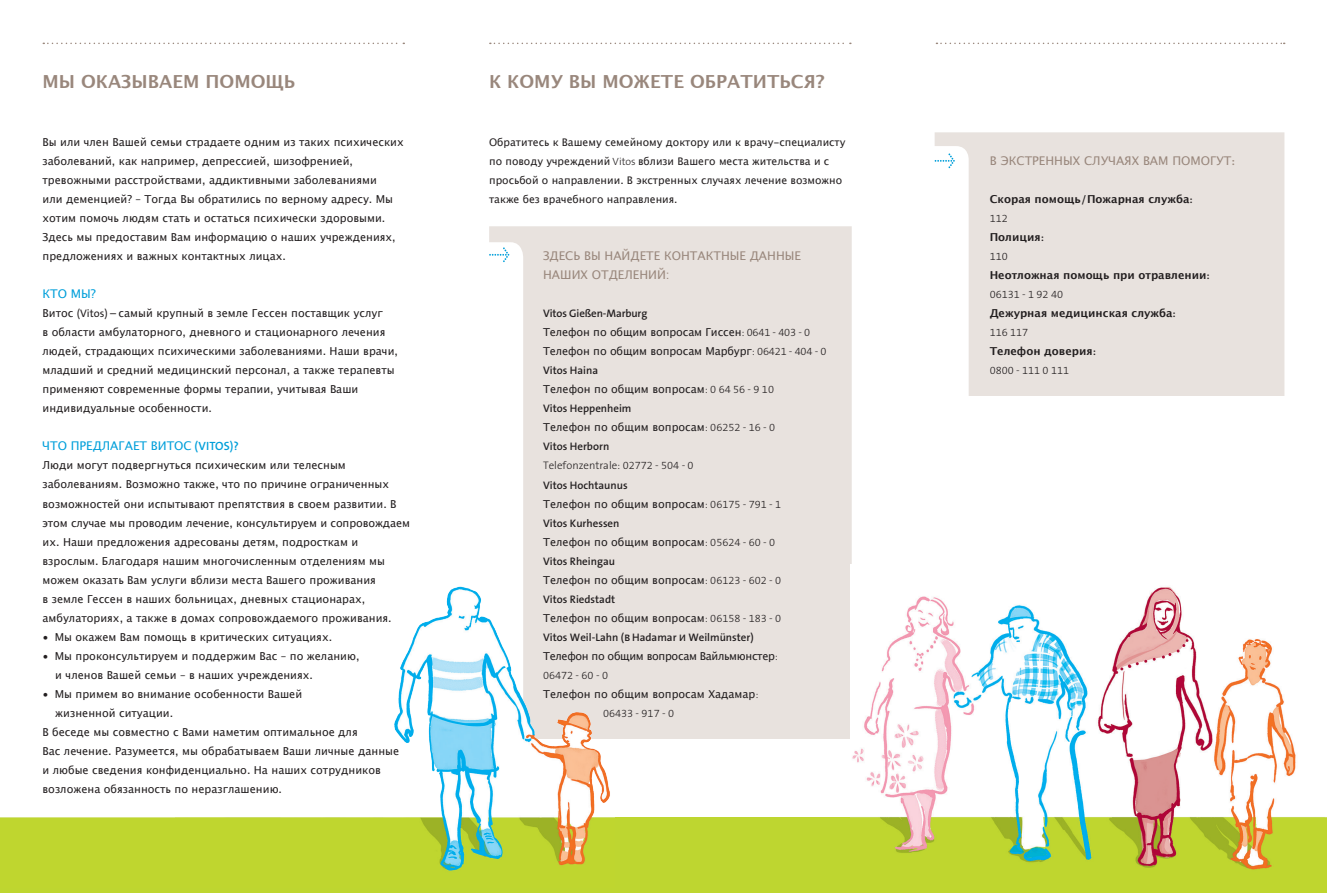
<style>
.page{position:relative;width:1327px;height:893px;background:#fff}
.page>*{position:absolute;margin:0;border:0;box-sizing:border-box;transform-origin:0 0}
.t1{font:700 18px "Lucida Grande";color:#99877c}
.t2{font:12px/19px "Lucida Grande";color:#99877c}
.t3{font:12px "Lucida Grande";color:#009fda}
.t4{font:10.95px/19px "Lucida Grande";color:#231f20}
.t5{font:600 10.95px "The Sans B W6";color:#231f20}
.t6{font:700 10.95px "Lucida Grande";color:#231f20}
.t7{font:300 10.95px "The Sans B W3";color:#231f20}
.t8{font:10.95px "Lucida Grande";letter-spacing:-.03em;color:#231f20}
.t9{font:10.5px/19px "Lucida Grande";color:#231f20}
.s1{font-family:"The Sans B W5 Plain"}
.s2{font-family:"The Sans B W6";font-weight:600}
.s3{font-family:"The Sans B W3";font-weight:300}
.s4{font-family:"Lucida Grande";font-weight:400;font-size:12px}
</style>
<div class="page">
<div style="left:0;top:817px;width:1327px;height:76px;background:#bed630"></div>
<div style="left:489px;top:226px;width:363px;height:513px;background:#e8e2de"></div>
<img style="left:850px;top:564px;width:477px;height:306px">
<div style="left:520px;top:739px;width:333px;height:12px;background:#fff"></div>
<img style="left:0;top:581px;width:615px;height:290px">
<svg style="left:489px;top:247px;width:20px;height:15px"></svg>
<svg style="left:934px;top:132px;width:350px;height:264px;background:#eae4e1"></svg>
<svg style="left:934px;top:153px;width:21px;height:15px"></svg>
<svg style="left:43px;top:43px;width:361px;height:1px"></svg>
<svg style="left:490px;top:43px;width:361px;height:1px"></svg>
<svg style="left:936px;top:43px;width:348px;height:1px"></svg>
<h1 class="t1" style="left:43px;top:67px;width:254px">МЫ ОКАЗЫВАЕМ ПОМОЩЬ</h1>
<h1 class="t1" style="left:489px;top:67px;width:337px">К КОМУ ВЫ МОЖЕТЕ ОБРАТИТЬСЯ?</h1>
<p class="t4" style="left:43px;top:132px;width:363px">Вы или член Вашей семьи страдаете одним из таких психических заболеваний, как например, депрессией, шизофренией, тревожными расстройствами, аддиктивными заболеваниями<br>или деменцией? – Тогда Вы обратились по верному адресу. Мы хотим помочь людям стать и остаться психически здоровыми.<br>Здесь мы предоставим Вам информацию о наших учреждениях, предложениях и важных контактных лицах.</p>
<p class="t3" style="left:43px;top:287px;width:55px">КТО МЫ?</p>
<p class="t4" style="left:43px;top:304px;width:357px">Витос <span class="s1">(Vitos) –</span> самый крупный в земле Гессен поставщик услуг<br>в области амбулаторного, дневного и стационарного лечения людей, страдающих психическими заболеваниями. Наши врачи, младший и средний медицинский персонал, а также терапевты применяют современные формы терапии, учитывая Ваши индивидуальные особенности.</p>
<p class="t3" style="left:43px;top:439px;width:198px">ЧТО ПРЕДЛАГАЕТ ВИТОС <span class="s2">(VITOS)?</span></p>
<p class="t4" style="left:43px;top:456px;width:369px">Люди могут подвергнуться психическим или телесным заболеваниям. Возможно также, что по причине ограниченных возможностей они испытывают препятствия в своем развитии. В этом случае мы проводим лечение, консультируем и сопровождаем их. Наши предложения адресованы детям, подросткам и взрослым. Благодаря нашим многочисленным отделениям мы можем оказать Вам услуги вблизи места Вашего проживания<br>в земле Гессен в наших больницах, дневных стационарах, амбулаториях, а также в домах сопровождаемого проживания.</p>
<p class="t4" style="left:43px;top:628px;width:291px">• Мы окажем Вам помощь в критических ситуациях.</p>
<p class="t4" style="left:55px;top:647px;width:306px;text-indent:-13px">• Мы проконсультируем и поддержим Вас – по желанию, и членов Вашей семьи – в наших учреждениях.</p>
<p class="t4" style="left:43px;top:685px;width:261px">• Мы примем во внимание особенности Вашей</p>
<p class="t4" style="left:55px;top:704px;width:119px">жизненной ситуации.</p>
<p class="t4" style="left:43px;top:723px;width:317px">В беседе мы совместно с Вами наметим оптимальное для</p>
<p class="t4" style="left:43px;top:742px;width:358px">Вас лечение. Разумеется, мы обрабатываем Ваши личные данные</p>
<p class="t4" style="left:43px;top:761px;width:340px">и любые сведения конфиденциально. На наших сотрудников</p>
<p class="t4" style="left:43px;top:780px;width:241px">возложена обязанность по неразглашению.</p>
<p class="t9" style="left:489px;top:132px;width:358px">Обратитесь к Вашему семейному доктору или к врачу-специалисту по поводу учреждений <span class="s3">Vitos</span> вблизи Вашего места жительства и с просьбой о направлении. В экстренных случаях лечение возможно также без врачебного направления.</p>
<p class="t2" style="left:543px;top:246px;width:259px">ЗДЕСЬ ВЫ НАЙДЕТЕ КОНТАКТНЫЕ ДАННЫЕ<br>НАШИХ ОТДЕЛЕНИЙ:</p>
<p class="t5" style="left:543px;top:306px;width:106px">Vitos Gießen-Marburg</p>
<p class="t4" style="left:543px;top:323px;width:285px">Телефон по общим вопросам Гиссен<span class="s3">: 0641 - 403 - 0<br></span>Телефон по общим вопросам Марбург<span class="s3">: 06421 - 404 - 0</span></p>
<p class="t5" style="left:543px;top:363px;width:56px">Vitos Haina</p>
<p class="t4" style="left:543px;top:380px;width:232px">Телефон по общим вопросам<span class="s3">: 0 64 56 - 9 10</span></p>
<p class="t5" style="left:543px;top:402px;width:90px">Vitos Heppenheim</p>
<p class="t4" style="left:543px;top:418px;width:234px">Телефон по общим вопросам<span class="s3">: 06252 - 16 - 0</span></p>
<p class="t5" style="left:543px;top:440px;width:68px">Vitos Herborn</p>
<p class="t7" style="left:543px;top:459px;width:152px">Telefonzentrale: 02772 - 504 - 0</p>
<p class="t5" style="left:543px;top:478px;width:86px">Vitos Hochtaunus</p>
<p class="t4" style="left:543px;top:494px;width:240px">Телефон по общим вопросам<span class="s3">: 06175 - 791 - 1</span></p>
<p class="t5" style="left:543px;top:516px;width:78px">Vitos Kurhessen</p>
<p class="t4" style="left:543px;top:532px;width:234px">Телефон по общим вопросам<span class="s3">: 05624 - 60 - 0</span></p>
<p class="t5" style="left:543px;top:554px;width:73px">Vitos Rheingau</p>
<p class="t4" style="left:543px;top:570px;width:240px">Телефон по общим вопросам<span class="s3">: 06123 - 602 - 0</span></p>
<p class="t5" style="left:543px;top:592px;width:74px">Vitos Riedstadt</p>
<p class="t4" style="left:543px;top:609px;width:240px">Телефон по общим вопросам<span class="s3">: 06158 - 183 - 0</span></p>
<p class="t5" style="left:543px;top:630px;width:212px">Vitos Weil-Lahn (<span class="s4">в</span> Hadamar <span class="s4">и</span> Weilmünster)</p>
<p class="t8" style="left:543px;top:650px;width:236px">Телефон по общим вопросам Вайльмюнстер<span class="s3">:</span></p>
<p class="t7" style="left:543px;top:668px;width:66px">06472 - 60 - 0</p>
<p class="t4" style="left:543px;top:685px;width:217px">Телефон по общим вопросам Хадамар<span class="s3">:</span></p>
<p class="t7" style="left:603px;top:706px;width:72px">06433 - 917 - 0</p>
<p class="t2" style="left:989px;top:151px;width:247px">В ЭКСТРЕННЫХ СЛУЧАЯХ ВАМ ПОМОГУТ<span class="s2">:</span></p>
<p class="t6" style="left:989px;top:190px;width:204px">Скорая помощь/Пожарная служба<span class="s2">:</span></p>
<p class="t7" style="left:989px;top:211px;width:20px">112</p>
<p class="t6" style="left:989px;top:228px;width:56px">Полиция<span class="s2">:</span></p>
<p class="t7" style="left:989px;top:249px;width:20px">110</p>
<p class="t6" style="left:989px;top:266px;width:221px">Неотложная помощь при отравлении<span class="s2">:</span></p>
<p class="t7" style="left:989px;top:287px;width:75px">06131 - 1 92 40</p>
<p class="t6" style="left:989px;top:304px;width:188px">Дежурная медицинская служба<span class="s2">:</span></p>
<p class="t7" style="left:989px;top:325px;width:40px">116 117</p>
<p class="t6" style="left:989px;top:342px;width:108px">Телефон доверия<span class="s2">:</span></p>
<p class="t7" style="left:989px;top:363px;width:81px">0800 - 111 0 111</p>
</div>
